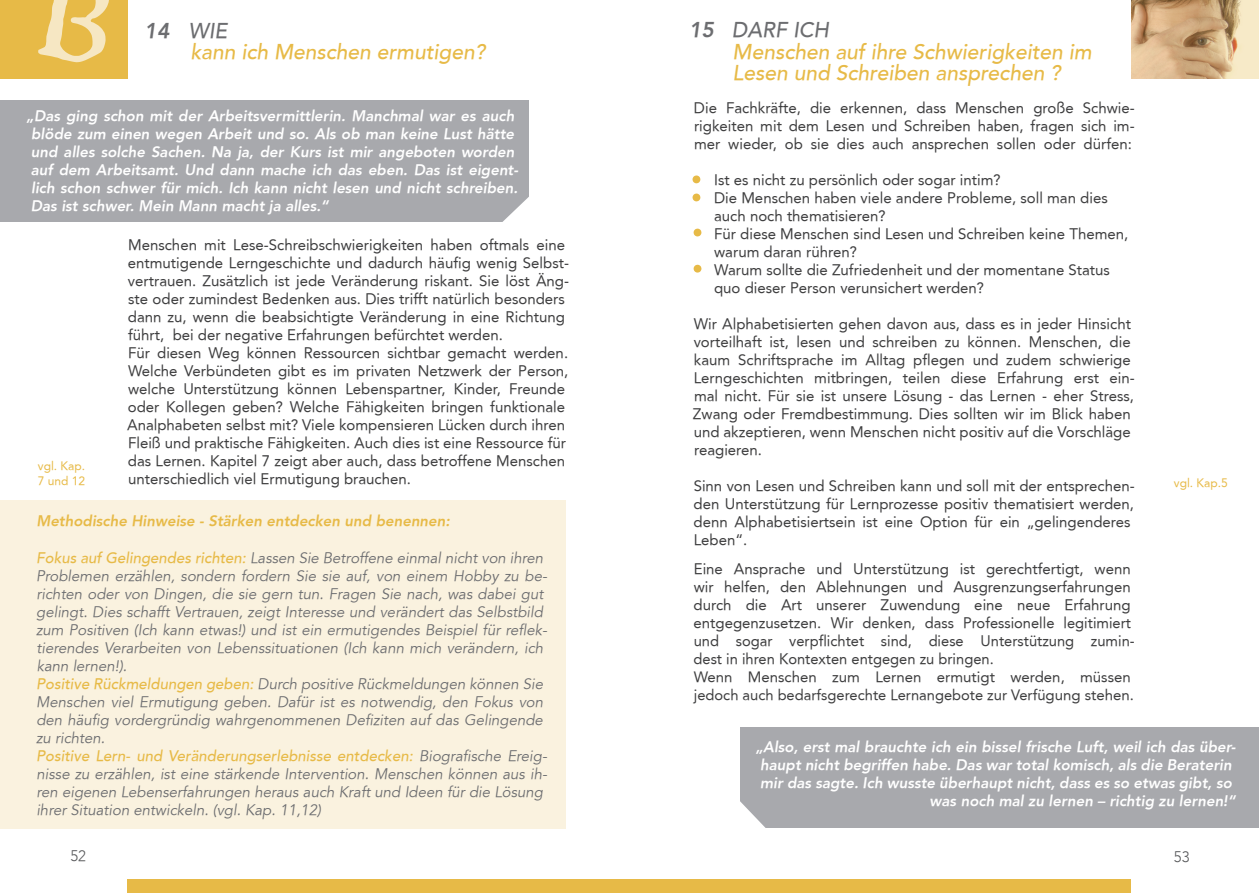
<style>
.page{position:relative;width:1259px;height:893px;background:#fff}
.page>*{position:absolute;margin:0;border:0;box-sizing:border-box;transform-origin:0 0}
.t1{font:italic 500 21px/21.3px "Avenir";color:#e7ba47}
.t2{font:15px/18px "Avenir";color:#3e3e3f}
.t3{font:italic 15px/18px "Avenir";color:#6c6d70}
.t4{font:italic 800 15px/18px "Avenir";color:#fff}
.t5{font:italic 800 15px "Avenir";color:#e7ba47}
.t6{font:300 15px "Avenir";color:#57585a}
.t7{font:14.7px/18px "Avenir";color:#3e3e3f}
.t8{font:12px/14.4px "Avenir";color:#e7ba47}
.s1{font-weight:800;color:#6c6d70}
.s2{color:#6c6d70}
.s3{font-weight:500;color:#e7ba47}
</style>
<div class="page">
<div style="left:128px;top:879px;width:1003px;height:14px;background:#e7ba47"></div>
<div style="left:0;top:0;width:128px;height:79px;background:#e7ba47"></div>
<svg style="left:1131px;top:0;width:128px;height:79px;background:#d3b28a"></svg>
<div style="left:0;top:100px;width:529px;height:121px;background:#a8a9ad"></div>
<svg style="left:496px;top:197px;width:33px;height:25px"></svg>
<div style="left:0;top:500px;width:566px;height:329px;background:#faf2df"></div>
<div style="left:741px;top:727px;width:518px;height:101px;background:#a8a9ad"></div>
<svg style="left:740px;top:798px;width:26px;height:30px"></svg>
<h2 class="t1" style="left:190px;top:21px;width:296px;line-height:20.5px;text-indent:-46px"><span class="s1">14</span> <span class="s2">WIE<br></span>kann ich Menschen ermutigen?</h2>
<p class="t4" style="left:31px;top:107px;width:489px;text-indent:-4px">„Das ging schon mit der Arbeitsvermittlerin. Manchmal war es auch blöde zum einen wegen Arbeit und so. Als ob man keine Lust hätte und alles solche Sachen. Na ja, der Kurs ist mir angeboten worden auf dem Arbeitsamt. Und dann mache ich das eben. Das ist eigent&shy;lich schon schwer für mich. Ich kann nicht lesen und nicht schreiben.<br>Das ist schwer. Mein Mann macht ja alles.“</p>
<p class="t2" style="left:128px;top:236px;width:443px">Menschen mit Lese-Schreibschwierigkeiten haben oftmals eine entmutigende Lerngeschichte und dadurch häufig wenig Selbst&shy;vertrauen. Zusätzlich ist jede Veränderung riskant. Sie löst Äng&shy;ste oder zumindest Bedenken aus. Dies trifft natürlich besonders dann zu, wenn die beabsichtigte Veränderung in eine Richtung führt, bei der negative Erfahrungen befürchtet werden.</p>
<p class="t2" style="left:127px;top:344px;width:443px">Für diesen Weg können Ressourcen sichtbar gemacht werden.<br>Welche Verbündeten gibt es im privaten Netzwerk der Person, welche Unterstützung können Lebenspartner, Kinder, Freunde oder Kollegen geben? Welche Fähigkeiten bringen funktionale Analphabeten selbst mit? Viele kompensieren Lücken durch ihren Fleiß und praktische Fähigkeiten. Auch dies ist eine Ressource für das Lernen. Kapitel 7 zeigt aber auch, dass betroffene Menschen unterschiedlich viel Ermutigung brauchen.</p>
<h3 class="t8" style="left:38px;top:459px;width:49px">vgl. Kap.<br>7 und 12</h3>
<h4 class="t5" style="left:36px;top:512px;width:415px">Methodische Hinweise - Stärken entdecken und benennen:</h4>
<p class="t3" style="left:36px;top:549px;width:512px"><span class="s3">Fokus auf Gelingendes richten:</span> Lassen Sie Betroffene einmal nicht von ihren Problemen erzählen, sondern fordern Sie sie auf, von einem Hobby zu be&shy;richten oder von Dingen, die sie gern tun. Fragen Sie nach, was dabei gut gelingt. Dies schafft Vertrauen, zeigt Interesse und verändert das Selbstbild zum Positiven (Ich kann etwas!) und ist ein ermutigendes Beispiel für reflek&shy;tierendes Verarbeiten von Lebenssituationen (Ich kann mich verändern, ich kann lernen!).</p>
<p class="t3" style="left:36px;top:675px;width:508px;text-align:justify"><span class="s3">Positive Rückmeldungen geben:</span> Durch positive Rückmeldungen können Sie Menschen viel Ermutigung geben. Dafür ist es notwendig, den Fokus von den häufig vordergründig wahrgenommenen Defiziten auf das Gelingende zu richten.</p>
<p class="t3" style="left:36px;top:747px;width:512px"><span class="s3">Positive Lern- und Veränderungserlebnisse entdecken:</span> Biografische Ereig&shy;nisse zu erzählen, ist eine stärkende Intervention. Menschen können aus ih&shy;ren eigenen Lebenserfahrungen heraus auch Kraft und Ideen für die Lösung ihrer Situation entwickeln. (vgl. Kap. 11,12)</p>
<h2 class="t1" style="left:732px;top:20px;width:360px;text-indent:-44px"><span class="s1">15</span> <span class="s2">DARF ICH<br></span>Menschen auf ihre Schwierigkeiten im<br>Lesen und Schreiben ansprechen ?</h2>
<p class="t2" style="left:694px;top:99px;width:442px;text-align:justify">Die Fachkräfte, die erkennen, dass Menschen große Schwie&shy;rigkeiten mit dem Lesen und Schreiben haben, fragen sich im&shy;mer wieder, ob sie dies auch ansprechen sollen oder dürfen:</p>
<p class="t2" style="left:714px;top:171px;width:288px">Ist es nicht zu persönlich oder sogar intim?</p>
<p class="t2" style="left:714px;top:189px;width:395px">Die Menschen haben viele andere Probleme, soll man dies auch noch thematisieren?</p>
<p class="t2" style="left:714px;top:225px;width:416px">Für diese Menschen sind Lesen und Schreiben keine Themen, warum daran rühren?</p>
<p class="t2" style="left:714px;top:261px;width:397px">Warum sollte die Zufriedenheit und der momentane Status quo dieser Person verunsichert werden?</p>
<p class="t2" style="left:693px;top:315px;width:443px">Wir Alphabetisierten gehen davon aus, dass es in jeder Hinsicht vorteilhaft ist, lesen und schreiben zu können. Menschen, die kaum Schriftsprache im Alltag pflegen und zudem schwierige Lerngeschichten mitbringen, teilen diese Erfahrung erst ein&shy;mal nicht. Für sie ist unsere Lösung - das Lernen - eher Stress, Zwang oder Fremdbestimmung. Dies sollten wir im Blick haben und akzeptieren, wenn Menschen nicht positiv auf die Vorschläge reagieren.</p>
<p class="t2" style="left:693px;top:477px;width:443px">Sinn von Lesen und Schreiben kann und soll mit der entsprechen&shy;den Unterstützung für Lernprozesse positiv thematisiert werden, denn Alphabetisiertsein ist eine Option für ein „gelingenderes Leben“.</p>
<p class="t2" style="left:693px;top:559px;width:443px">Eine Ansprache und Unterstützung ist gerechtfertigt, wenn wir helfen, den Ablehnungen und Ausgrenzungserfahrungen durch die Art unserer Zuwendung eine neue Erfahrung entgegenzusetzen. Wir denken, dass Professionelle legitimiert und sogar verpflichtet sind, diese Unterstützung zumin&shy;dest in ihren Kontexten entgegen zu bringen.</p>
<p class="t7" style="left:694px;top:667px;width:442px">Wenn Menschen zum Lernen ermutigt werden, müssen jedoch auch bedarfsgerechte Lernangebote zur Verfügung stehen.</p>
<h3 class="t8" style="left:1174px;top:476px;width:55px">vgl. Kap.5</h3>
<p class="t4" style="left:755px;top:738px;width:482px;text-align:right">„Also, erst mal brauchte ich ein bissel frische Luft, weil ich das über&shy;haupt nicht begriffen habe. Das war total komisch, als die Beraterin mir das sagte. Ich wusste überhaupt nicht, dass es so etwas gibt, so was noch mal zu lernen – richtig zu lernen!“</p>
<p class="t6" style="left:70px;top:847px;width:17px">52</p>
<p class="t6" style="left:1174px;top:848px;width:17px">53</p>
</div>
